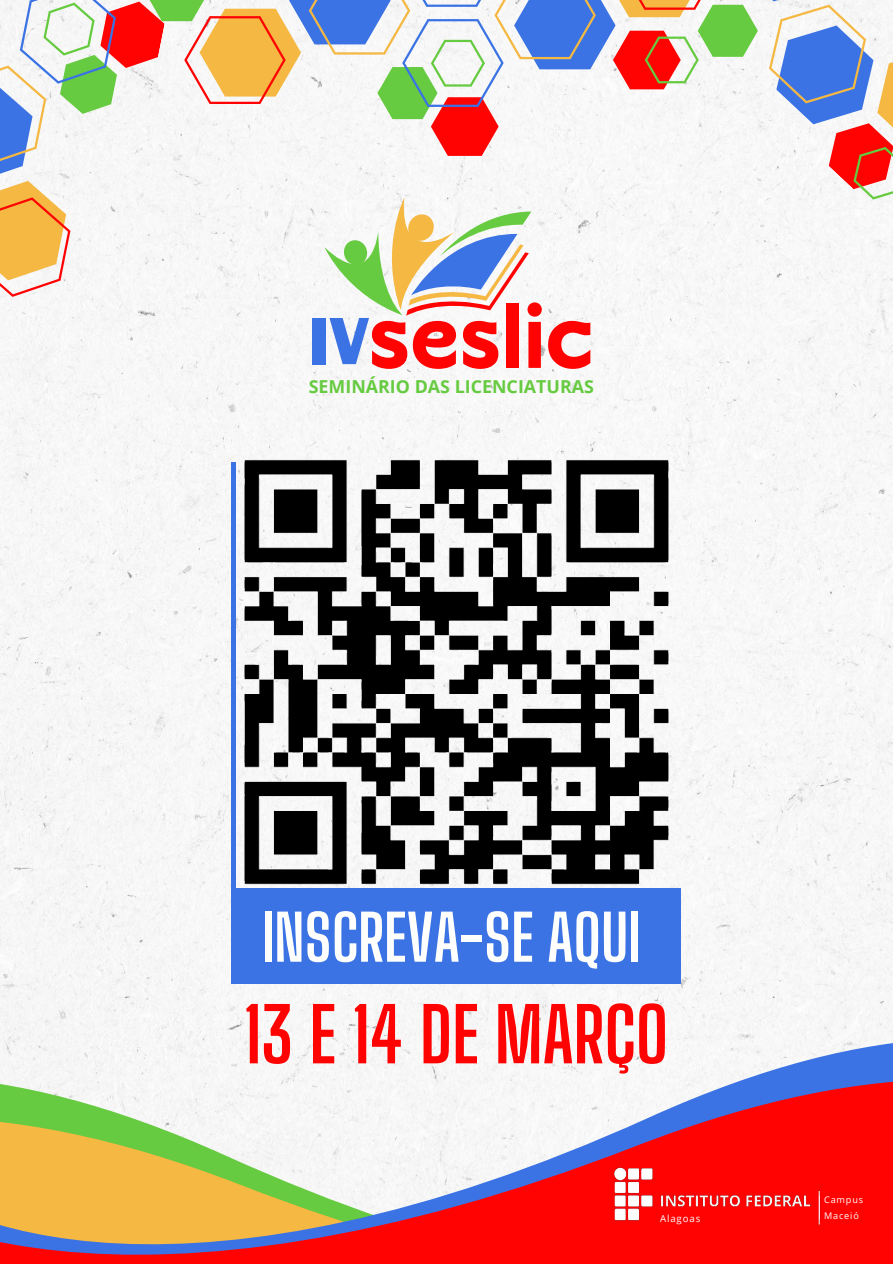
<style>
.page{position:relative;width:893px;height:1264px;background:#fff}
.page>*{position:absolute;margin:0;border:0;box-sizing:border-box;transform-origin:0 0}
.t1{font:91.95px "RTL Nova Bold";color:#ff0302}
.t2{font:700 74.25px "Big Shoulders Display";color:#ff0302}
.t3{font:700 62.7px "Big Shoulders Display";color:#fefefd}
.t4{font:700 17.85px "Open Sans";color:#66cb40}
.t5{font:9.6px "Open Sans";letter-spacing:.095em;color:#fefefd}
.t6{font:9.15px "Open Sans";letter-spacing:.095em;color:#fefefd}
.s1{font-family:"Sunborn Sans One";font-size:63px;color:#3b73e4}
</style>
<div class="page">
<img style="left:0;top:316px;width:892px;height:594px">
<div style="left:0;top:910px;width:892px;height:41px;background:#f6f6f6"></div>
<svg style="left:0;top:951px;width:892px;height:312px;fill:#f6f4f4"></svg>
<svg style="left:0;top:0;width:892px;height:316px"></svg>
<div style="left:233px;top:888px;width:447px;height:95px;background:#3b73e4"></div>
<div style="left:231px;top:462px;width:5px;height:521px;background:#3b73e4"></div>
<img style="left:236px;top:446px;width:444px;height:442px">
<img style="left:600px;top:1150px;width:227px;height:100px">
<div style="left:652px;top:1207px;width:79px;height:40px;background:#ff0302"></div>
<p class="t1" style="left:309px;top:290px;width:287px"><span class="s1">IV</span>SESLIC</p>
<p class="t4" style="left:309px;top:374px;width:287px">SEMINÁRIO DAS LICENCIATURAS</p>
<p class="t3" style="left:262px;top:900px;width:380px">INSCREVA-SE AQUI</p>
<h1 class="t2" style="left:244px;top:990px;width:426px">13 E 14 DE MARÇO</h1>
<p class="t5" style="left:660px;top:1211px;width:42px">Alagoas</p>
<p class="t6" style="left:824px;top:1193px;width:41px">Campus</p>
<p class="t6" style="left:824px;top:1208px;width:36px">Maceió</p>
</div>
